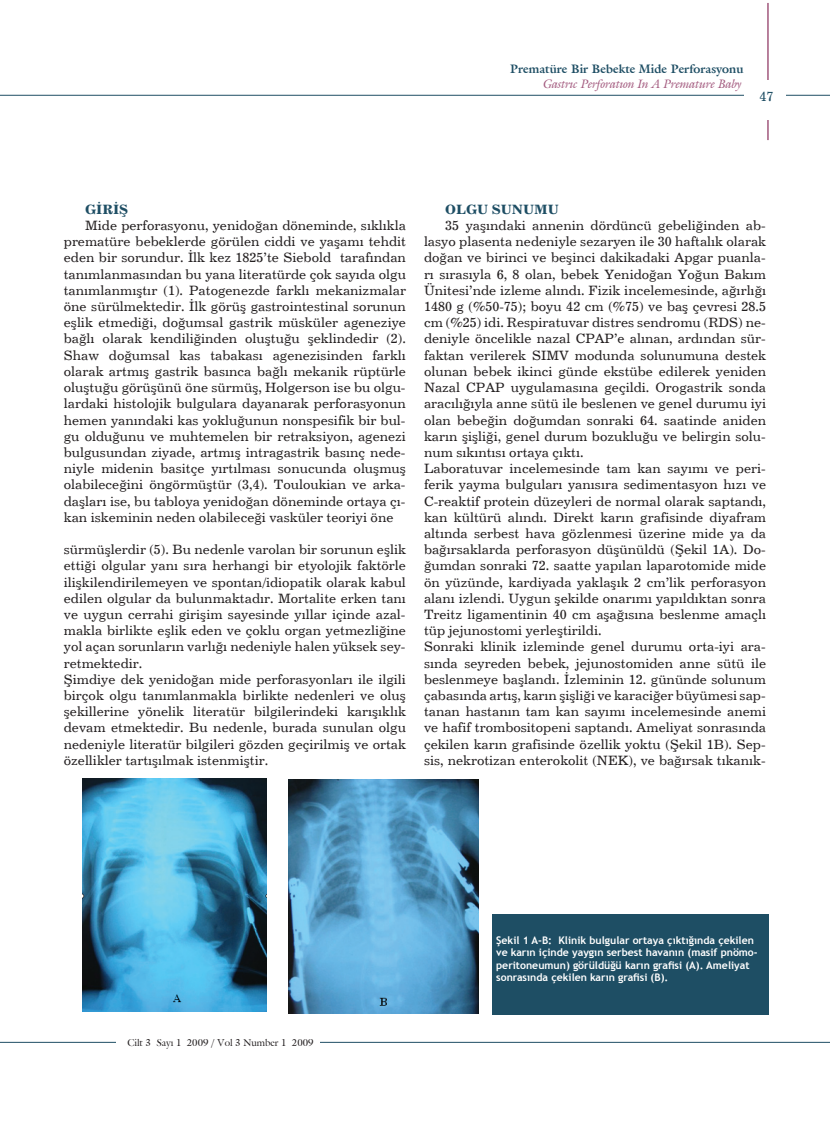
<style>
.page{position:relative;width:830px;height:1127px;background:#fff}
.page>*{position:absolute;margin:0;border:0;box-sizing:border-box;transform-origin:0 0}
.t1{font:13.5px/16.2px "Century 731 BT Roman A";color:#231f20}
.t2{font:13.5px "Century 731 BT Bold A";color:#1e4e64}
.t3{font:13.5px "Century 731 BT Roman A";color:#1e4e64}
.t4{font:700 12px "Galliard IT Cby BT";color:#1e4e64}
.t5{font:italic 12px "Galliard IT Cby BT";color:#a2587d}
.t6{font:700 10.5px/12.6px "Trebuchet MS";color:#fff}
.t7{font:9.75px "Galliard IT Cby BT";color:#231f20}
</style>
<div class="page">
<hr style="left:766px;top:3px;width:2px;height:137px;background:#a2587d">
<hr style="left:0;top:1042px;width:829px;height:1px;background:#1e4e64">
<hr style="left:0;top:95px;width:829px;height:1px;background:#1e4e64">
<img style="left:744px;top:80px;width:41px;height:40px">
<div style="left:116px;top:1032px;width:203px;height:26px;background:#fff"></div>
<div style="left:492px;top:914px;width:276px;height:101px;background:#1e4e64"></div>
<img style="left:82px;top:778px;width:184px;height:233px">
<img style="left:288px;top:780px;width:190px;height:233px">
<p class="t4" style="left:510px;top:61px;width:235px">Prematüre Bir Bebekte Mide Perforasyonu</p>
<p class="t5" style="left:543px;top:76px;width:200px">Gastrıc Perforatıon In A Premature Baby</p>
<p class="t3" style="left:759px;top:88px;width:16px">47</p>
<p class="t2" style="left:85px;top:201px;width:45px">GİRİŞ</p>
<p class="t1" style="left:64px;top:217px;width:343px;text-align:justify;text-indent:21px">Mide perforasyonu, yenidoğan döneminde, sıklıkla prematüre bebeklerde görülen ciddi ve yaşamı tehdit eden bir sorundur. İlk kez 1825’te Siebold tarafından tanımlanmasından bu yana literatürde çok sayıda olgu tanımlanmıştır (1). Patogenezde farklı mekanizmalar öne sürülmektedir. İlk görüş gastrointestinal sorunun eşlik etmediği, doğumsal gastrik müsküler ageneziye bağlı olarak kendiliğinden oluştuğu şeklindedir (2).<br>Shaw doğumsal kas tabakası agenezisinden farklı olarak artmış gastrik basınca bağlı mekanik rüptürle oluştuğu görüşünü öne sürmüş, Holgerson ise bu olgu&shy;lardaki histolojik bulgulara dayanarak perforasyonun hemen yanındaki kas yokluğunun nonspesifik bir bul&shy;gu olduğunu ve muhtemelen bir retraksiyon, agenezi bulgusundan ziyade, artmış intragastrik basınç nede&shy;niyle midenin basitçe yırtılması sonucunda oluşmuş olabileceğini öngörmüştür (3,4). Touloukian ve arka&shy;daşları ise, bu tabloya yenidoğan döneminde ortaya çı&shy;kan iskeminin neden olabileceği vasküler teoriyi öne</p>
<p class="t1" style="left:64px;top:541px;width:343px">sürmüşlerdir (5). Bu nedenle varolan bir sorunun eşlik ettiği olgular yanı sıra herhangi bir etyolojik faktörle ilişkilendirilemeyen ve spontan/idiopatik olarak kabul edilen olgular da bulunmaktadır. Mortalite erken tanı ve uygun cerrahi girişim sayesinde yıllar içinde azal&shy;makla birlikte eşlik eden ve çoklu organ yetmezliğine yol açan sorunların varlığı nedeniyle halen yüksek sey&shy;retmektedir.<br>Şimdiye dek yenidoğan mide perforasyonları ile ilgili birçok olgu tanımlanmakla birlikte nedenleri ve oluş şekillerine yönelik literatür bilgilerindeki karışıklık devam etmektedir. Bu nedenle, burada sunulan olgu nedeniyle literatür bilgileri gözden geçirilmiş ve ortak özellikler tartışılmak istenmiştir.</p>
<p class="t2" style="left:445px;top:201px;width:115px">OLGU SUNUMU</p>
<p class="t1" style="left:424px;top:217px;width:343px;text-indent:21px">35 yaşındaki annenin dördüncü gebeliğinden ab&shy;lasyo plasenta nedeniyle sezaryen ile 30 haftalık olarak doğan ve birinci ve beşinci dakikadaki Apgar puanla&shy;rı sırasıyla 6, 8 olan, bebek Yenidoğan Yoğun Bakım Ünitesi’nde izleme alındı. Fizik incelemesinde, ağırlığı 1480 g (%50-75); boyu 42 cm (%75) ve baş çevresi 28.5 cm (%25) idi. Respiratuvar distres sendromu (RDS) ne&shy;deniyle öncelikle nazal CPAP’e alınan, ardından sür&shy;faktan verilerek SIMV modunda solunumuna destek olunan bebek ikinci günde ekstübe edilerek yeniden Nazal CPAP uygulamasına geçildi. Orogastrik sonda aracılığıyla anne sütü ile beslenen ve genel durumu iyi olan bebeğin doğumdan sonraki 64. saatinde aniden karın şişliği, genel durum bozukluğu ve belirgin solu&shy;num sıkıntısı ortaya çıktı.<br>Laboratuvar incelemesinde tam kan sayımı ve peri&shy;ferik yayma bulguları yanısıra sedimentasyon hızı ve C-reaktif protein düzeyleri de normal olarak saptandı, kan kültürü alındı. Direkt karın grafisinde diyafram altında serbest hava gözlenmesi üzerine mide ya da bağırsaklarda perforasyon düşünüldü (Şekil 1A). Do&shy;ğumdan sonraki 72. saatte yapılan laparotomide mide ön yüzünde, kardiyada yaklaşık 2 cm’lik perforasyon alanı izlendi. Uygun şekilde onarımı yapıldıktan sonra Treitz ligamentinin 40 cm aşağısına beslenme amaçlı tüp jejunostomi yerleştirildi.<br>Sonraki klinik izleminde genel durumu orta-iyi ara&shy;sında seyreden bebek, jejunostomiden anne sütü ile beslenmeye başlandı. İzleminin 12. gününde solunum çabasında artış, karın şişliği ve karaciğer büyümesi sap&shy;tanan hastanın tam kan sayımı incelemesinde anemi ve hafif trombositopeni saptandı. Ameliyat sonrasında çekilen karın grafisinde özellik yoktu (Şekil 1B). Sep&shy;sis, nekrotizan enterokolit (NEK), ve bağırsak tıkanık-</p>
<p class="t7" style="left:127px;top:1036px;width:187px">Cilt 3 Sayı 1 2009 / Vol 3 Number 1 2009</p>
<p class="t6" style="left:496px;top:933px;width:263px">Şekil 1 A-B: Klinik bulgular ortaya çıktığında çekilen ve karın içinde yaygın serbest havanın (masif pnömo&shy;peritoneumun) görüldüğü karın grafisi (A). Ameliyat sonrasında çekilen karın grafisi (B).</p>
</div>
